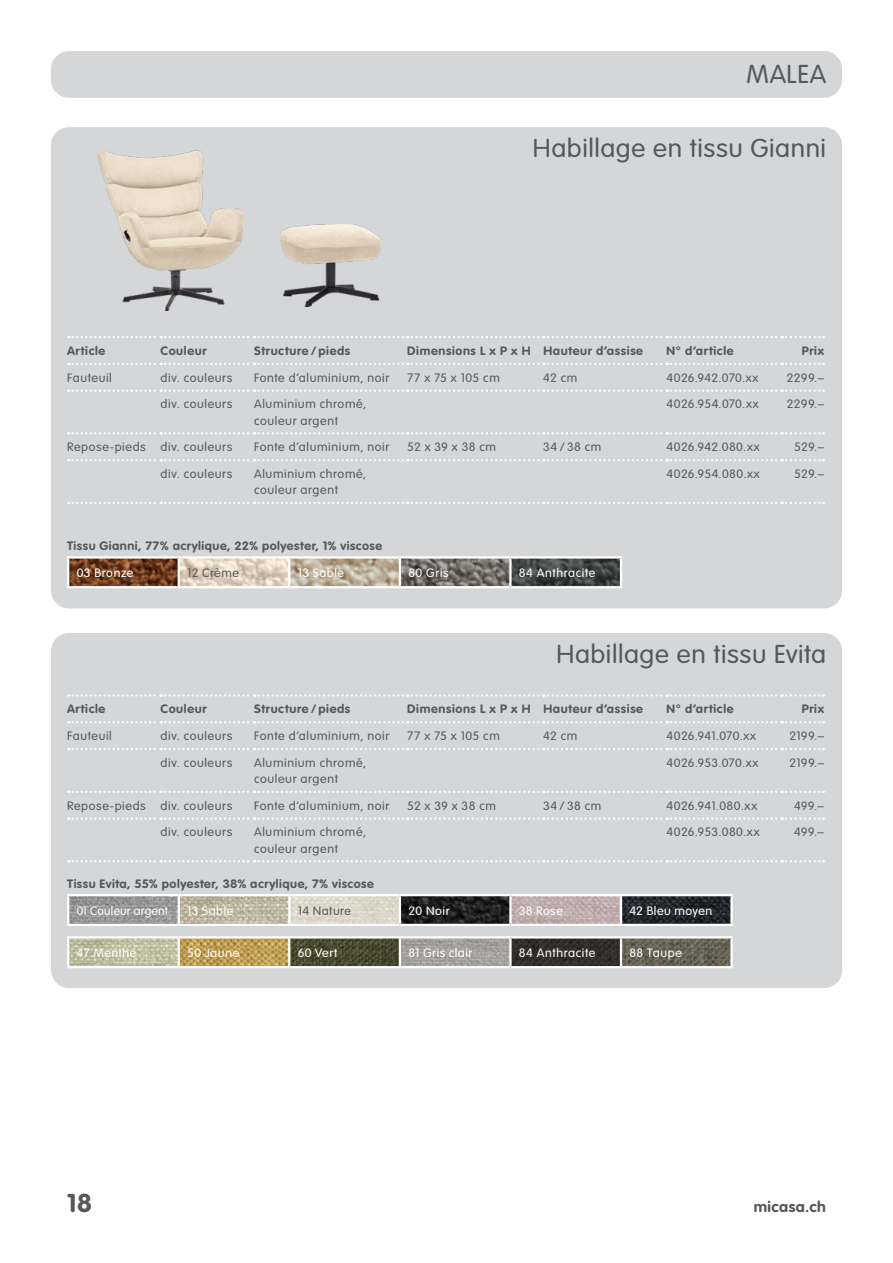
<style>
.page{position:relative;width:893px;height:1263px;background:#fff}
.page>*{position:absolute;margin:0;border:0;box-sizing:border-box;transform-origin:0 0}
.t1{font:300 25.5px "VAG Rounded Std";letter-spacing:.02em;color:#57585a;scale:1.05 1}
.t2{font:700 25.5px "VAG Rounded Std";color:#57585a;scale:1.05 1}
.t3{font:700 15px "VAG Rounded Std";letter-spacing:.03em;color:#57585a;scale:1.05 1}
.t4{font:300 12px/16.5px "VAG Rounded Std";letter-spacing:.045em;color:#57585a;scale:1.05 1}
.t5{font:700 12px "VAG Rounded Std";letter-spacing:.045em;color:#57585a;scale:1.05 1}
.t6{font:300 12px "VAG Rounded Std";letter-spacing:.04em;color:#fff;scale:1.05 1}
.t7{font:300 12px "VAG Rounded Std";letter-spacing:.015em;color:#57585a;scale:1.05 1}
.t8{font:300 12px "VAG Rounded Std";letter-spacing:.02em;color:#57585a;scale:1.05 1}
.t9{font:300 12px "VAG Rounded Std";letter-spacing:.02em;color:#fff}
</style>
<div class="page">
<div style="left:51px;top:127px;width:791px;height:481px;background:#d5d6d8;border-radius:18px"></div>
<div style="left:51px;top:51px;width:791px;height:47px;background:#d5d6d8;border-radius:18px"></div>
<svg style="left:68px;top:336px;width:756px;height:2px"></svg>
<svg style="left:68px;top:363px;width:756px;height:2px"></svg>
<svg style="left:68px;top:389px;width:756px;height:3px"></svg>
<svg style="left:68px;top:432px;width:756px;height:2px"></svg>
<svg style="left:68px;top:459px;width:756px;height:2px"></svg>
<svg style="left:68px;top:502px;width:756px;height:2px"></svg>
<img style="left:98px;top:151px;width:145px;height:159px">
<img style="left:280px;top:224px;width:101px;height:83px">
<div style="left:51px;top:633px;width:791px;height:355px;background:#d5d6d8;border-radius:18px"></div>
<svg style="left:68px;top:694px;width:756px;height:2px"></svg>
<svg style="left:68px;top:721px;width:756px;height:2px"></svg>
<svg style="left:68px;top:748px;width:756px;height:2px"></svg>
<svg style="left:68px;top:791px;width:756px;height:2px"></svg>
<svg style="left:68px;top:817px;width:756px;height:3px"></svg>
<svg style="left:68px;top:860px;width:756px;height:2px"></svg>
<img style="left:69px;top:559px;width:551px;height:27px">
<img style="left:69px;top:938px;width:661px;height:28px">
<img style="left:69px;top:896px;width:661px;height:28px">
<hr style="left:67px;top:556px;width:112px;height:3px;background:#fff">
<hr style="left:179px;top:556px;width:110px;height:3px;background:#fff">
<hr style="left:289px;top:556px;width:111px;height:3px;background:#fff">
<hr style="left:288px;top:559px;width:2px;height:27px;background:#fff">
<hr style="left:400px;top:556px;width:110px;height:3px;background:#fff">
<hr style="left:510px;top:556px;width:112px;height:3px;background:#fff">
<hr style="left:509px;top:559px;width:3px;height:27px;background:#fff">
<hr style="left:620px;top:559px;width:2px;height:27px;background:#fff">
<hr style="left:67px;top:586px;width:112px;height:2px;background:#fff">
<hr style="left:179px;top:586px;width:110px;height:2px;background:#fff">
<hr style="left:289px;top:586px;width:111px;height:2px;background:#fff">
<hr style="left:400px;top:586px;width:110px;height:2px;background:#fff">
<hr style="left:510px;top:586px;width:112px;height:2px;background:#fff">
<hr style="left:399px;top:559px;width:2px;height:27px;background:#fff">
<hr style="left:67px;top:559px;width:2px;height:27px;background:#fff">
<hr style="left:178px;top:559px;width:2px;height:27px;background:#fff">
<hr style="left:67px;top:894px;width:112px;height:2px;background:#fff">
<hr style="left:179px;top:894px;width:110px;height:2px;background:#fff">
<hr style="left:178px;top:896px;width:2px;height:28px;background:#fff">
<hr style="left:289px;top:894px;width:111px;height:2px;background:#fff">
<hr style="left:400px;top:894px;width:110px;height:2px;background:#fff">
<hr style="left:510px;top:894px;width:111px;height:2px;background:#fff">
<hr style="left:509px;top:896px;width:3px;height:28px;background:#fff">
<hr style="left:621px;top:894px;width:112px;height:2px;background:#fff">
<hr style="left:620px;top:896px;width:2px;height:28px;background:#fff">
<hr style="left:730px;top:896px;width:3px;height:28px;background:#fff">
<hr style="left:67px;top:924px;width:112px;height:2px;background:#fff">
<hr style="left:179px;top:924px;width:110px;height:2px;background:#fff">
<hr style="left:289px;top:924px;width:111px;height:2px;background:#fff">
<hr style="left:400px;top:924px;width:110px;height:2px;background:#fff">
<hr style="left:510px;top:924px;width:111px;height:2px;background:#fff">
<hr style="left:621px;top:924px;width:112px;height:2px;background:#fff">
<hr style="left:288px;top:896px;width:2px;height:28px;background:#fff">
<hr style="left:399px;top:896px;width:2px;height:28px;background:#fff">
<hr style="left:67px;top:896px;width:2px;height:28px;background:#fff">
<hr style="left:67px;top:936px;width:112px;height:2px;background:#fff">
<hr style="left:67px;top:938px;width:2px;height:28px;background:#fff">
<hr style="left:179px;top:936px;width:110px;height:2px;background:#fff">
<hr style="left:67px;top:966px;width:112px;height:2px;background:#fff">
<hr style="left:179px;top:966px;width:110px;height:2px;background:#fff">
<hr style="left:178px;top:938px;width:2px;height:28px;background:#fff">
<hr style="left:289px;top:936px;width:111px;height:2px;background:#fff">
<hr style="left:288px;top:938px;width:2px;height:28px;background:#fff">
<hr style="left:400px;top:936px;width:110px;height:2px;background:#fff">
<hr style="left:510px;top:936px;width:111px;height:2px;background:#fff">
<hr style="left:621px;top:936px;width:112px;height:2px;background:#fff">
<hr style="left:289px;top:966px;width:111px;height:2px;background:#fff">
<hr style="left:400px;top:966px;width:110px;height:2px;background:#fff">
<hr style="left:510px;top:966px;width:111px;height:2px;background:#fff">
<hr style="left:621px;top:966px;width:112px;height:2px;background:#fff">
<hr style="left:399px;top:938px;width:2px;height:28px;background:#fff">
<hr style="left:509px;top:938px;width:3px;height:28px;background:#fff">
<hr style="left:620px;top:938px;width:2px;height:28px;background:#fff">
<hr style="left:730px;top:938px;width:3px;height:28px;background:#fff">
<h1 class="t1" style="left:747px;top:60px;width:77px">MALEA</h1>
<h1 class="t1" style="left:533px;top:134px;width:281px">Habillage en tissu Gianni</h1>
<p class="t5" style="left:67px;top:344px;width:38px">Article</p>
<p class="t5" style="left:161px;top:344px;width:45px">Couleur</p>
<p class="t5" style="left:254px;top:344px;width:93px">Structure / pieds</p>
<p class="t5" style="left:407px;top:344px;width:226px">Dimensions L x P x H Hauteur d’assise</p>
<p class="t5" style="left:667px;top:344px;width:65px">N° d’article</p>
<p class="t5" style="left:802px;top:344px;width:23px">Prix</p>
<p class="t4" style="left:67px;top:370px;width:44px">Fauteuil</p>
<p class="t4" style="left:161px;top:370px;width:70px">div. couleurs</p>
<p class="t4" style="left:254px;top:370px;width:130px">Fonte d’aluminium, noir</p>
<p class="t4" style="left:407px;top:370px;width:90px">77 x 75 x 105 cm</p>
<p class="t4" style="left:543px;top:370px;width:34px">42 cm</p>
<p class="t7" style="left:667px;top:371px;width:89px">4026.942.070.xx</p>
<p class="t4" style="left:787px;top:370px;width:37px">2299.–</p>
<p class="t4" style="left:161px;top:396px;width:70px">div. couleurs</p>
<p class="t4" style="left:254px;top:396px;width:108px">Aluminium chromé, couleur argent</p>
<p class="t8" style="left:667px;top:397px;width:89px">4026.954.070.xx</p>
<p class="t4" style="left:787px;top:396px;width:37px">2299.–</p>
<p class="t4" style="left:67px;top:439px;width:159px">Repose-pieds div. couleurs</p>
<p class="t4" style="left:254px;top:439px;width:130px">Fonte d’aluminium, noir</p>
<p class="t4" style="left:407px;top:439px;width:86px">52 x 39 x 38 cm</p>
<p class="t4" style="left:543px;top:439px;width:57px">34 / 38 cm</p>
<p class="t4" style="left:667px;top:439px;width:90px">4026.942.080.xx</p>
<p class="t4" style="left:794px;top:439px;width:30px">529.–</p>
<p class="t4" style="left:161px;top:466px;width:70px">div. couleurs</p>
<p class="t4" style="left:254px;top:466px;width:108px">Aluminium chromé, couleur argent</p>
<p class="t4" style="left:667px;top:466px;width:90px">4026.954.080.xx</p>
<p class="t4" style="left:794px;top:466px;width:30px">529.–</p>
<p class="t5" style="left:67px;top:539px;width:302px">Tissu Gianni, 77% acrylique, 22% polyester, 1% viscose</p>
<p class="t6" style="left:77px;top:566px;width:56px">03 Bronze</p>
<p class="t4" style="left:187px;top:565px;width:51px">12 Crème</p>
<p class="t6" style="left:298px;top:566px;width:45px">13 Sable</p>
<p class="t6" style="left:408px;top:566px;width:40px">80 Gris</p>
<p class="t6" style="left:519px;top:566px;width:74px">84 Anthracite</p>
<h1 class="t1" style="left:557px;top:640px;width:258px">Habillage en tissu Evita</h1>
<p class="t5" style="left:67px;top:702px;width:38px">Article</p>
<p class="t5" style="left:161px;top:702px;width:45px">Couleur</p>
<p class="t5" style="left:254px;top:702px;width:93px">Structure / pieds</p>
<p class="t5" style="left:407px;top:702px;width:226px">Dimensions L x P x H Hauteur d’assise</p>
<p class="t5" style="left:667px;top:702px;width:65px">N° d’article</p>
<p class="t5" style="left:802px;top:702px;width:23px">Prix</p>
<p class="t4" style="left:67px;top:728px;width:44px">Fauteuil</p>
<p class="t4" style="left:161px;top:728px;width:70px">div. couleurs</p>
<p class="t4" style="left:254px;top:728px;width:130px">Fonte d’aluminium, noir</p>
<p class="t4" style="left:407px;top:728px;width:90px">77 x 75 x 105 cm</p>
<p class="t4" style="left:543px;top:728px;width:34px">42 cm</p>
<p class="t7" style="left:667px;top:729px;width:87px">4026.941.070.xx</p>
<p class="t4" style="left:789px;top:728px;width:34px">2199.–</p>
<p class="t4" style="left:161px;top:755px;width:70px">div. couleurs</p>
<p class="t4" style="left:254px;top:755px;width:108px">Aluminium chromé, couleur argent</p>
<p class="t7" style="left:667px;top:756px;width:89px">4026.953.070.xx</p>
<p class="t4" style="left:789px;top:755px;width:34px">2199.–</p>
<p class="t4" style="left:67px;top:797px;width:159px">Repose-pieds div. couleurs</p>
<p class="t4" style="left:254px;top:797px;width:130px">Fonte d’aluminium, noir</p>
<p class="t4" style="left:407px;top:797px;width:86px">52 x 39 x 38 cm</p>
<p class="t4" style="left:543px;top:797px;width:57px">34 / 38 cm</p>
<p class="t4" style="left:667px;top:797px;width:88px">4026.941.080.xx</p>
<p class="t4" style="left:794px;top:797px;width:30px">499.–</p>
<p class="t4" style="left:161px;top:824px;width:70px">div. couleurs</p>
<p class="t4" style="left:254px;top:824px;width:108px">Aluminium chromé, couleur argent</p>
<p class="t4" style="left:667px;top:824px;width:90px">4026.953.080.xx</p>
<p class="t4" style="left:794px;top:824px;width:30px">499.–</p>
<p class="t5" style="left:67px;top:877px;width:294px">Tissu Evita, 55% polyester, 38% acrylique, 7% viscose</p>
<p class="t9" style="left:77px;top:903px;width:93px">01 Couleur argent</p>
<p class="t6" style="left:187px;top:903px;width:45px">13 Sable</p>
<p class="t4" style="left:298px;top:903px;width:52px">14 Nature</p>
<p class="t6" style="left:408px;top:903px;width:41px">20 Noir</p>
<p class="t6" style="left:519px;top:903px;width:43px">38 Rose</p>
<p class="t6" style="left:629px;top:903px;width:80px">42 Bleu moyen</p>
<p class="t6" style="left:77px;top:946px;width:58px">47 Menthe</p>
<p class="t6" style="left:187px;top:946px;width:51px">50 Jaune</p>
<p class="t6" style="left:298px;top:946px;width:39px">60 Vert</p>
<p class="t6" style="left:408px;top:946px;width:63px">81 Gris clair</p>
<p class="t6" style="left:519px;top:946px;width:74px">84 Anthracite</p>
<p class="t6" style="left:629px;top:946px;width:51px">88 Taupe</p>
<h1 class="t2" style="left:67px;top:1188px;width:26px">18</h1>
<p class="t3" style="left:754px;top:1198px;width:70px">micasa.ch</p>
</div>
